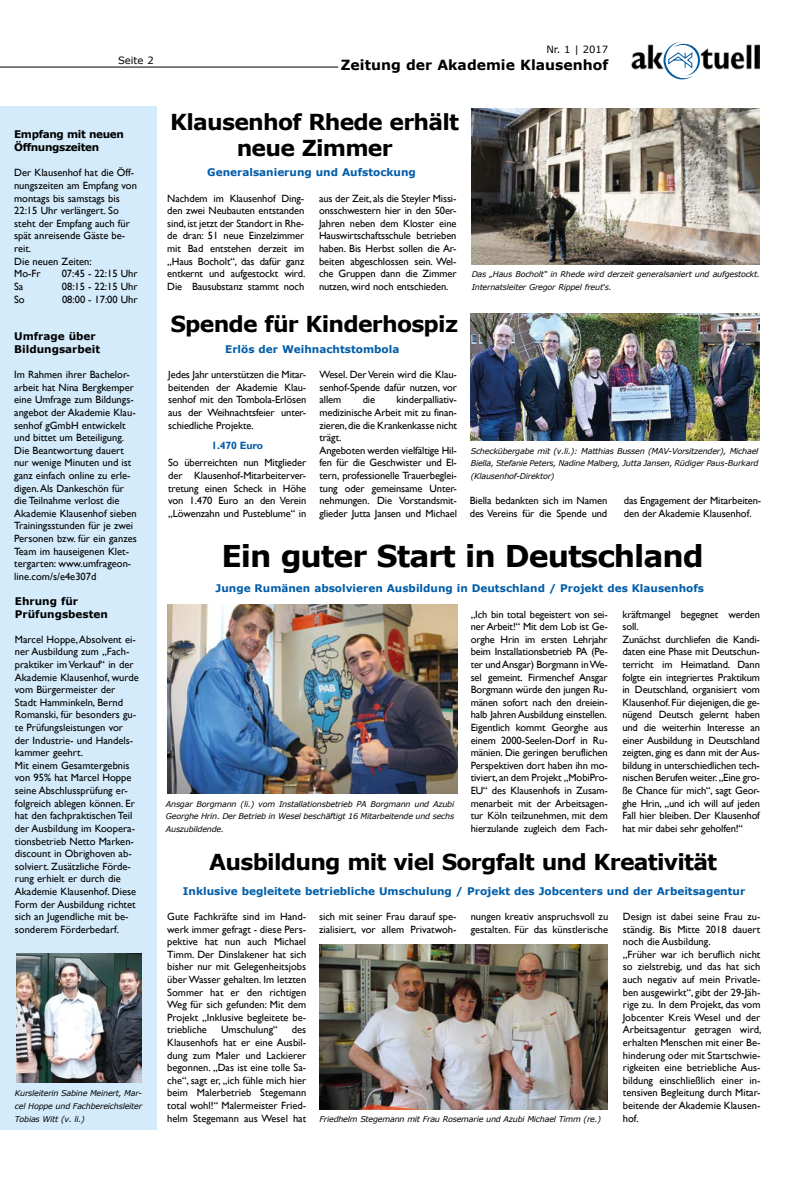
<style>
.page{position:relative;width:794px;height:1191px;background:#fff}
.page>*{position:absolute;margin:0;border:0;box-sizing:border-box;transform-origin:0 0}
.t1{font:700 30px "Verdana";letter-spacing:-.035em;color:#000}
.t2{font:700 22px/26.4px "Verdana";letter-spacing:-.035em;color:#000;text-align:center}
.t3{font:700 14px "Verdana";color:#000}
.t4{font:10.5px/12.6px "Gill Sans";color:#000}
.t5{font:700 10.5px "Verdana";color:#005da9}
.t6{font:700 10.5px/12.6px "Verdana";color:#000}
.t7{font:700 10.5px/12.6px "Verdana";letter-spacing:-.035em;color:#000}
.t8{font:700 10.5px "Gill Sans";letter-spacing:-.01em;color:#005da9}
.t9{font:10px "Verdana";color:#000}
.t10{font:italic 8px/12.6px "Verdana";letter-spacing:-.025em;color:#000;text-align:justify}
</style>
<div class="page">
<img style="left:632px;top:44px;width:127px;height:25px">
<hr style="left:0;top:67px;width:338px;height:1px;background:#000">
<div style="left:0;top:106px;width:157px;height:1023px;background:#d4ebfb"></div>
<svg style="left:663px;top:42px;width:37px;height:37px"></svg>
<img style="left:16px;top:953px;width:125px;height:129px">
<img style="left:471px;top:108px;width:288px;height:156px">
<img style="left:471px;top:314px;width:289px;height:126px">
<img style="left:167px;top:604px;width:290px;height:190px">
<img style="left:319px;top:944px;width:288px;height:165px">
<p class="t9" style="left:118px;top:54px;width:37px">Seite 2</p>
<p class="t9" style="left:546px;top:42px;width:63px">Nr. 1 | 2017</p>
<h3 class="t3" style="left:341px;top:55px;width:269px">Zeitung der Akademie Klausenhof</h3>
<p class="t7" style="left:14px;top:128px;width:111px">Empfang mit neuen<br>Öffnungszeiten</p>
<p class="t4" style="left:14px;top:167px;width:124px">Der Klausenhof hat die Öff&shy;nungszeiten am Empfang von montags bis samstags bis<br>22:15 Uhr verlängert. So steht der Empfang auch für spät anreisende Gäste be&shy;reit.<br>Die neuen Zeiten:<br>Mo-Fr</p>
<p class="t4" style="left:62px;top:268px;width:77px">07:45 - 22:15 Uhr</p>
<p class="t4" style="left:14px;top:280px;width:11px">Sa</p>
<p class="t4" style="left:62px;top:280px;width:77px">08:15 - 22:15 Uhr</p>
<p class="t4" style="left:14px;top:293px;width:12px">So</p>
<p class="t4" style="left:62px;top:293px;width:77px">08:00 - 17:00 Uhr</p>
<p class="t6" style="left:14px;top:330px;width:87px">Umfrage über<br>Bildungsarbeit</p>
<p class="t4" style="left:14px;top:368px;width:124px">Im Rahmen ihrer Bachelor&shy;arbeit hat Nina Bergkemper eine Umfrage zum Bildungs&shy;angebot der Akademie Klau&shy;senhof gGmbH entwickelt und bittet um Beteiligung.<br>Die Beantwortung dauert nur wenige Minuten und ist ganz einfach online zu erle&shy;digen. Als Dankeschön für die Teilnahme verlost die<br>Akademie Klausenhof sieben<br>Trainingsstunden für je zwei<br>Personen bzw. für ein ganzes<br>Team im hauseigenen Klet&shy;tergarten: www.umfrageon&shy;line.com/s/e4e307d</p>
<p class="t6" style="left:15px;top:594px;width:95px">Ehrung für<br>Prüfungsbesten</p>
<p class="t4" style="left:15px;top:633px;width:126px">Marcel Hoppe, Absolvent ei&shy;ner Ausbildung zum „Fach&shy;praktiker im Verkauf“ in der<br>Akademie Klausenhof, wurde vom Bürgermeister der<br>Stadt Hamminkeln, Bernd<br>Romanski, für besonders gu&shy;te Prüfungsleistungen vor der Industrie- und Handels&shy;kammer geehrt.<br>Mit einem Gesamtergebnis von 95% hat Marcel Hoppe seine Abschlussprüfung er&shy;folgreich ablegen können. Er hat den fachpraktischen Teil der Ausbildung im Koopera&shy;tionsbetrieb Netto Marken&shy;discount in Obrighoven ab&shy;solviert. Zusätzliche Förde&shy;rung erhielt er durch die<br>Akademie Klausenhof. Diese<br>Form der Ausbildung richtet sich an Jugendliche mit be&shy;sonderem Förderbedarf.</p>
<p class="t10" style="left:15px;top:1087px;width:129px">Kursleiterin Sabine Meinert, Mar&shy;cel Hoppe und Fachbereichsleiter Tobias Witt (v. li.)</p>
<h2 class="t2" style="left:170px;top:108px;width:290px">Klausenhof Rhede erhält neue Zimmer</h2>
<p class="t5" style="left:207px;top:165px;width:210px">Generalsanierung und Aufstockung</p>
<p class="t4" style="left:167px;top:192px;width:140px;text-align:justify">Nachdem im Klausenhof Ding&shy;den zwei Neubauten entstanden sind, ist jetzt der Standort in Rhe&shy;de dran: 51 neue Einzelzimmer mit Bad entstehen derzeit im „Haus Bocholt“, das dafür ganz entkernt und aufgestockt wird.<br>Die Bausubstanz stammt noch</p>
<p class="t4" style="left:319px;top:192px;width:139px;text-align:justify">aus der Zeit, als die Steyler Missi&shy;onsschwestern hier in den 50er-Jahren neben dem Kloster eine Hauswirtschaftsschule betrieben haben. Bis Herbst sollen die Ar&shy;beiten abgeschlossen sein. Wel&shy;che Gruppen dann die Zimmer nutzen, wird noch entschieden.</p>
<h2 class="t2" style="left:170px;top:311px;width:289px">Spende für Kinderhospiz</h2>
<p class="t5" style="left:225px;top:341px;width:176px">Erlös der Weihnachtstombola</p>
<p class="t4" style="left:168px;top:368px;width:139px;text-align:justify">Jedes Jahr unterstützen die Mitar&shy;beitenden der Akademie Klau&shy;senhof mit den Tombola-Erlösen aus der Weihnachtsfeier unter&shy;schiedliche Projekte.</p>
<p class="t8" style="left:211px;top:439px;width:53px">1.470 Euro</p>
<p class="t4" style="left:168px;top:457px;width:139px;text-align:justify">So überreichten nun Mitglieder der Klausenhof-Mitarbeiterver&shy;tretung einen Scheck in Höhe von 1.470 Euro an den Verein „Löwenzahn und Pusteblume“ in</p>
<p class="t4" style="left:319px;top:368px;width:139px;text-align:justify">Wesel. Der Verein wird die Klau&shy;senhof-Spende dafür nutzen, vor allem</p>
<p class="t4" style="left:319px;top:394px;width:139px;text-indent:77px">kinderpalliativ&shy;medizinische Arbeit mit zu finan&shy;zieren, die die Krankenkasse nicht trägt.<br>Angeboten werden vielfältige Hil&shy;fen für die Geschwister und El&shy;tern, professionelle Trauerbeglei&shy;tung oder gemeinsame Unter&shy;nehmungen. Die Vorstandsmit&shy;glieder Jutta Jansen und Michael</p>
<p class="t4" style="left:363px;top:394px;width:14px">die</p>
<p class="t10" style="left:471px;top:268px;width:290px">Das „Haus Bocholt“ in Rhede wird derzeit generalsaniert und aufgestockt.<br>Internatsleiter Gregor Rippel freut‘s.</p>
<p class="t10" style="left:471px;top:444px;width:289px">Scheckübergabe mit (v.li.): Matthias Bussen (MAV-Vorsitzender), Michael Biella, Stefanie Peters, Nadine Malberg, Jutta Jansen, Rüdiger Paus-Burkard (Klausenhof-Direktor)</p>
<p class="t4" style="left:470px;top:494px;width:139px">Biella bedankten sich im Namen des Vereins für die Spende und</p>
<p class="t4" style="left:624px;top:494px;width:139px">das Engagement der Mitarbeiten&shy;den der Akademie Klausenhof.</p>
<h1 class="t1" style="left:221px;top:535px;width:484px">Ein guter Start in Deutschland</h1>
<p class="t5" style="left:216px;top:581px;width:490px">Junge Rumänen absolvieren Ausbildung in Deutschland / Projekt des Klausenhofs</p>
<p class="t4" style="left:471px;top:608px;width:139px;text-align:justify">„Ich bin total begeistert von sei&shy;ner Arbeit!“ Mit dem Lob ist Ge&shy;orghe Hrin im ersten Lehrjahr beim Installationsbetrieb PA (Pe&shy;ter und Ansgar) Borgmann in We&shy;sel gemeint. Firmenchef Ansgar Borgmann würde den jungen Ru&shy;mänen sofort nach den dreiein&shy;halb Jahren Ausbildung einstellen.<br>Eigentlich kommt Georghe aus einem 2000-Seelen-Dorf in Ru&shy;mänien. Die geringen beruflichen Perspektiven dort haben ihn mo&shy;tiviert, an dem Projekt „MobiPro-EU“ des Klausenhofs in Zusam&shy;menarbeit mit der Arbeitsagen&shy;tur Köln teilzunehmen, mit dem hierzulande zugleich dem Fach-</p>
<p class="t4" style="left:622px;top:608px;width:139px">kräftmangel begegnet werden soll.<br>Zunächst durchliefen die Kandi&shy;daten eine Phase mit Deutschun&shy;terricht im Heimatland. Dann folgte ein integriertes Praktikum in Deutschland, organisiert vom<br>Klausenhof. Für diejenigen, die ge&shy;nügend Deutsch gelernt haben und die weiterhin Interesse an einer Ausbildung in Deutschland zeigten, ging es dann mit der Aus&shy;bildung in unterschiedlichen tech&shy;nischen Berufen weiter. „Eine gro&shy;ße Chance für mich“, sagt Geor&shy;ghe Hrin, „und ich will auf jeden<br>Fall hier bleiben. Der Klausenhof hat mir dabei sehr geholfen!“</p>
<p class="t10" style="left:166px;top:797px;width:290px">Ansgar Borgmann (li.) vom Installationsbetrieb PA Borgmann und Azubi Georghe Hrin. Der Betrieb in Wesel beschäftigt 16 Mitarbeitende und sechs Auszubildende.</p>
<h2 class="t2" style="left:209px;top:848px;width:509px">Ausbildung mit viel Sorgfalt und Kreativität</h2>
<p class="t5" style="left:183px;top:883px;width:564px">Inklusive begleitete betriebliche Umschulung / Projekt des Jobcenters und der Arbeitsagentur</p>
<p class="t4" style="left:167px;top:910px;width:140px;text-align:justify">Gute Fachkräfte sind im Hand&shy;werk immer gefragt - diese Pers&shy;pektive hat nun auch Michael Timm. Der Dinslakener hat sich bisher nur mit Gelegenheitsjobs über Wasser gehalten. Im letzten Sommer hat er den richtigen Weg für sich gefunden: Mit dem Projekt „Inklusive begleitete be&shy;triebliche</p>
<p class="t4" style="left:319px;top:910px;width:139px">sich mit seiner Frau darauf spe&shy;zialisiert, vor allem Privatwoh-</p>
<p class="t4" style="left:471px;top:910px;width:139px">nungen kreativ anspruchsvoll zu gestalten. Für das künstlerische</p>
<p class="t4" style="left:623px;top:910px;width:140px">Design ist dabei seine Frau zu&shy;ständig. Bis Mitte 2018 dauert noch die Ausbildung.<br>„Früher war ich beruflich nicht so zielstrebig, und das hat sich auch negativ auf mein Privatle&shy;ben ausgewirkt“, gibt der 29-Jäh&shy;rige zu. In dem Projekt, das vom<br>Jobcenter Kreis Wesel und der<br>Arbeitsagentur getragen wird, erhalten Menschen mit einer Be&shy;hinderung oder mit Startschwie&shy;rigkeiten eine betriebliche Aus&shy;bildung einschließlich einer in&shy;tensiven Begleitung durch Mitar&shy;beitende der Akademie Klausen&shy;hof.</p>
<p class="t4" style="left:221px;top:1023px;width:58px">Umschulung“</p>
<p class="t4" style="left:167px;top:1023px;width:140px;text-align:justify;text-indent:124px">des Klausenhofs hat er eine Ausbil&shy;dung zum Maler und Lackierer begonnen. „Das ist eine tolle Sa&shy;che“, sagt er, „ich fühle mich hier beim Malerbetrieb Stegemann total wohl!“ Malermeister Fried&shy;helm Stegemann aus Wesel hat</p>
<p class="t10" style="left:319px;top:1112px;width:283px">Friedhelm Stegemann mit Frau Rosemarie und Azubi Michael Timm (re.)</p>
</div>
